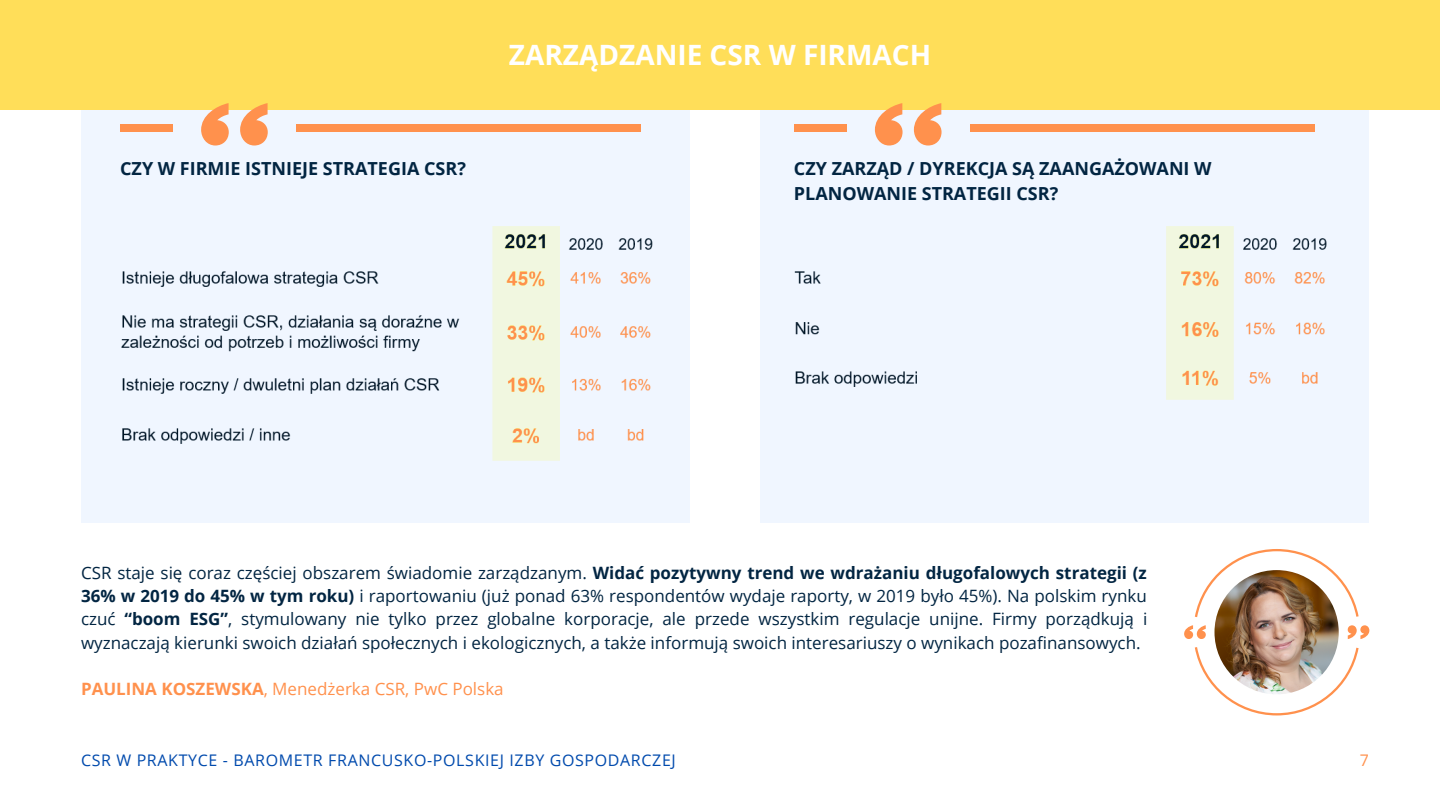
<style>
.page{position:relative;width:1440px;height:810px;background:#fff}
.page>*{position:absolute;margin:0;border:0;box-sizing:border-box;transform-origin:0 0}
.t1{font:700 28px "Open Sans";color:#fff}
.t2{font:700 18px/24.8px "Open Sans";color:#022542}
.t3{font:17px/23.2px "Open Sans";color:#022542;text-align:justify}
.t4{font:17px "Open Sans";color:#ff914d}
.t5{font:16px "Open Sans";letter-spacing:.04em;color:#004aad}
.t6{font:16px "Open Sans";color:#ff914d}
.s1{font-weight:700}
</style>
<div class="page">
<div style="left:81px;top:110px;width:608px;height:413px;background:#f0f6ff"></div>
<img style="left:121px;top:226px;width:532px;height:235px">
<div style="left:761px;top:110px;width:608px;height:413px;background:#f0f6ff"></div>
<div style="left:0;top:0;width:1440px;height:110px;background:#ffde59"></div>
<svg style="left:1184px;top:625px;width:22px;height:14px"></svg>
<svg style="left:1348px;top:625px;width:21px;height:14px"></svg>
<svg style="left:1195px;top:647px;width:164px;height:68px"></svg>
<svg style="left:1195px;top:549px;width:164px;height:68px"></svg>
<img style="left:1215px;top:570px;width:124px;height:124px;border-radius:50%">
<svg style="left:240px;top:103px;width:28px;height:43px"></svg>
<svg style="left:201px;top:103px;width:28px;height:43px"></svg>
<div style="left:121px;top:124px;width:52px;height:7px;background:#ff914d"></div>
<div style="left:297px;top:124px;width:344px;height:7px;background:#ff914d"></div>
<svg style="left:914px;top:103px;width:28px;height:43px"></svg>
<svg style="left:875px;top:103px;width:28px;height:43px"></svg>
<div style="left:794px;top:124px;width:52px;height:7px;background:#ff914d"></div>
<div style="left:970px;top:124px;width:345px;height:7px;background:#ff914d"></div>
<img style="left:794px;top:226px;width:533px;height:174px">
<h1 class="t1" style="left:509px;top:35px;width:424px">ZARZĄDZANIE CSR W FIRMACH</h1>
<p class="t2" style="left:120px;top:156px;width:347px">CZY W FIRMIE ISTNIEJE STRATEGIA CSR?</p>
<p class="t2" style="left:794px;top:156px;width:419px">CZY ZARZĄD / DYREKCJA SĄ ZAANGAŻOWANI W<br>PLANOWANIE STRATEGII CSR?</p>
<p class="t3" style="left:81px;top:561px;width:1068px">CSR staje się coraz częściej obszarem świadomie zarządzanym. <span class="s1">Widać pozytywny trend we wdrażaniu długofalowych strategii (z 36% w 2019 do 45% w tym roku)</span> i raportowaniu (już ponad 63% respondentów wydaje raporty, w 2019 było 45%). Na polskim rynku czuć <span class="s1">“boom ESG”</span>, stymulowany nie tylko przez globalne korporacje, ale przede wszystkim regulacje unijne. Firmy porządkują i wyznaczają kierunki swoich działań społecznych i ekologicznych, a także informują swoich interesariuszy o wynikach pozafinansowych.</p>
<p class="t4" style="left:81px;top:677px;width:424px"><span class="s1">PAULINA KOSZEWSKA</span>, Menedżerka CSR, PwC Polska</p>
<p class="t5" style="left:81px;top:749px;width:596px">CSR W PRAKTYCE - BAROMETR FRANCUSKO-POLSKIEJ IZBY GOSPODARCZEJ</p>
<p class="t6" style="left:1360px;top:749px;width:11px">7</p>
</div>
